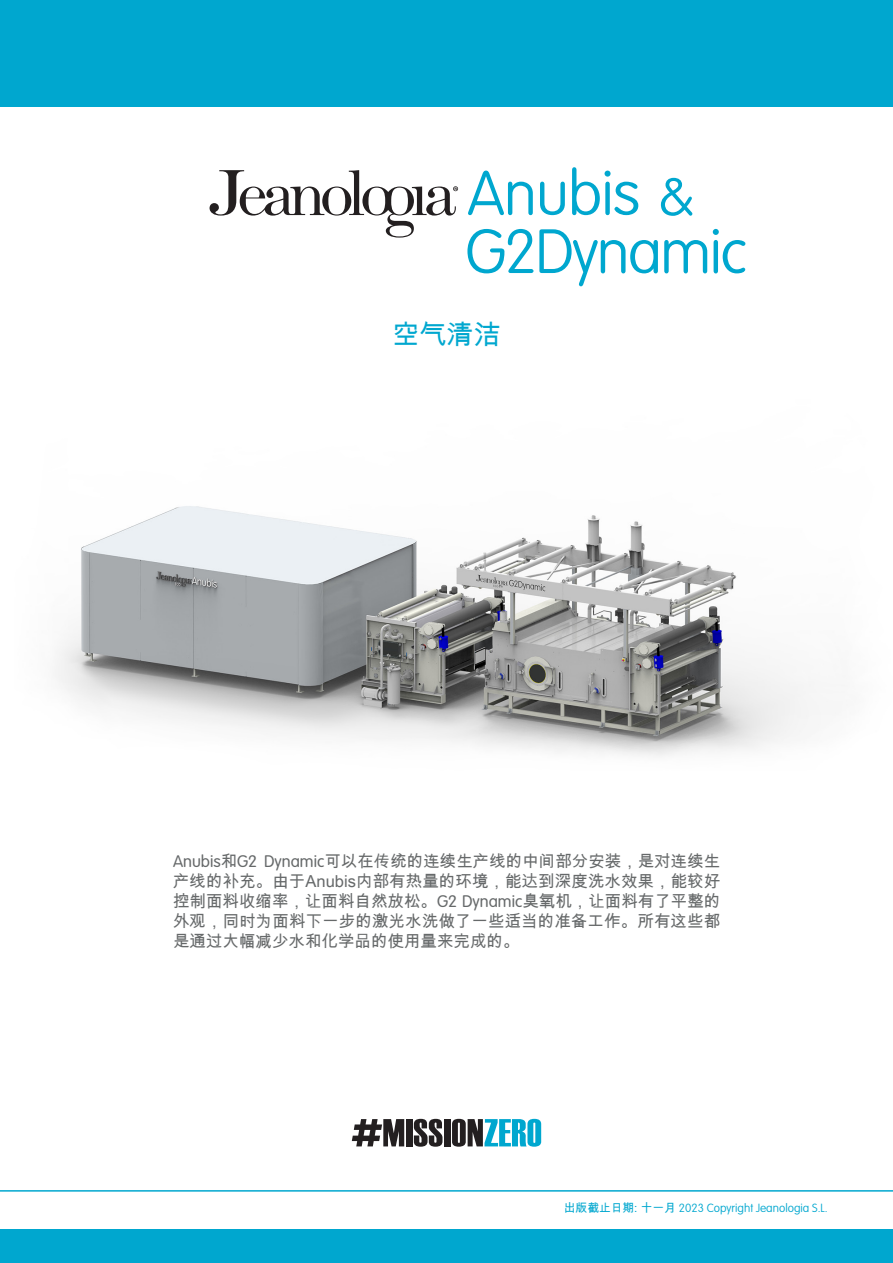
<style>
.page{position:relative;width:893px;height:1263px;background:#fff}
.page>*{position:absolute;margin:0;border:0;box-sizing:border-box;transform-origin:0 0}
.t1{font:100 52.5px "VAG Rounded Std";color:#00a7cf}
.t2{font:27px "Arial Unicode MS";color:#00a7cf}
.t3{font:16.5px/19.8px "Arial Unicode MS";letter-spacing:.005em;color:#66696a;text-align:justify}
.t4{font:100 11.7px "VAG Rounded Std";color:#00a7cf}
.s1{font-family:"VAG Rounded Std";font-weight:300}
.s2{font-family:"Arial Unicode MS";font-weight:400}
</style>
<div class="page">
<div style="left:0;top:1229px;width:893px;height:34px;background:#00a7cf"></div>
<div style="left:0;top:0;width:893px;height:106px;background:#00a7cf"></div>
<img style="left:55px;top:506px;width:756px;height:251px">
<svg style="left:210px;top:170px;width:248px;height:68px"></svg>
<hr style="left:0;top:1190px;width:893px;height:1px;background:#00a7cf">
<svg style="left:467px;top:229px;width:66px;height:44px"></svg>
<svg style="left:539px;top:229px;width:119px;height:57px"></svg>
<svg style="left:664px;top:240px;width:43px;height:33px"></svg>
<svg style="left:468px;top:171px;width:65px;height:44px"></svg>
<svg style="left:540px;top:182px;width:25px;height:33px"></svg>
<svg style="left:572px;top:167px;width:66px;height:48px"></svg>
<svg style="left:713px;top:229px;width:32px;height:44px"></svg>
<svg style="left:352px;top:1119px;width:52px;height:27px"></svg>
<div style="left:406px;top:1119px;width:6px;height:27px;background:#231f20"></div>
<svg style="left:414px;top:1119px;width:28px;height:28px"></svg>
<div style="left:444px;top:1119px;width:6px;height:27px;background:#231f20"></div>
<svg style="left:452px;top:1119px;width:89px;height:28px"></svg>
<h2 class="t2" style="left:392px;top:315px;width:109px">空气清洁</h2>
<h1 class="t1" style="left:659px;top:167px;width:37px">&amp;</h1>
<p class="t3" style="left:173px;top:851px;width:549px"><span class="s1">Anubis</span>和<span class="s1">G2 Dynamic</span>可以在传统的连续生产线的中间部分安装，是对连续生产线的补充。由于Anubis内部有热量的环境，能达到深度洗水效果，能较好控制面料收缩率，让面料自然放松。<span class="s1">G2 Dynamic</span>臭氧机，让面料有了平整的外观，同时为面料下一步的激光水洗做了一些适当的准备工作。所有这些都是通过大幅减少水和化学品的使用量来完成的。</p>
<p class="t4" style="left:564px;top:1201px;width:265px"><span class="s2">出版截止日期: 十一月</span> 2023 Copyright Jeanologia S.L.</p>
</div>
